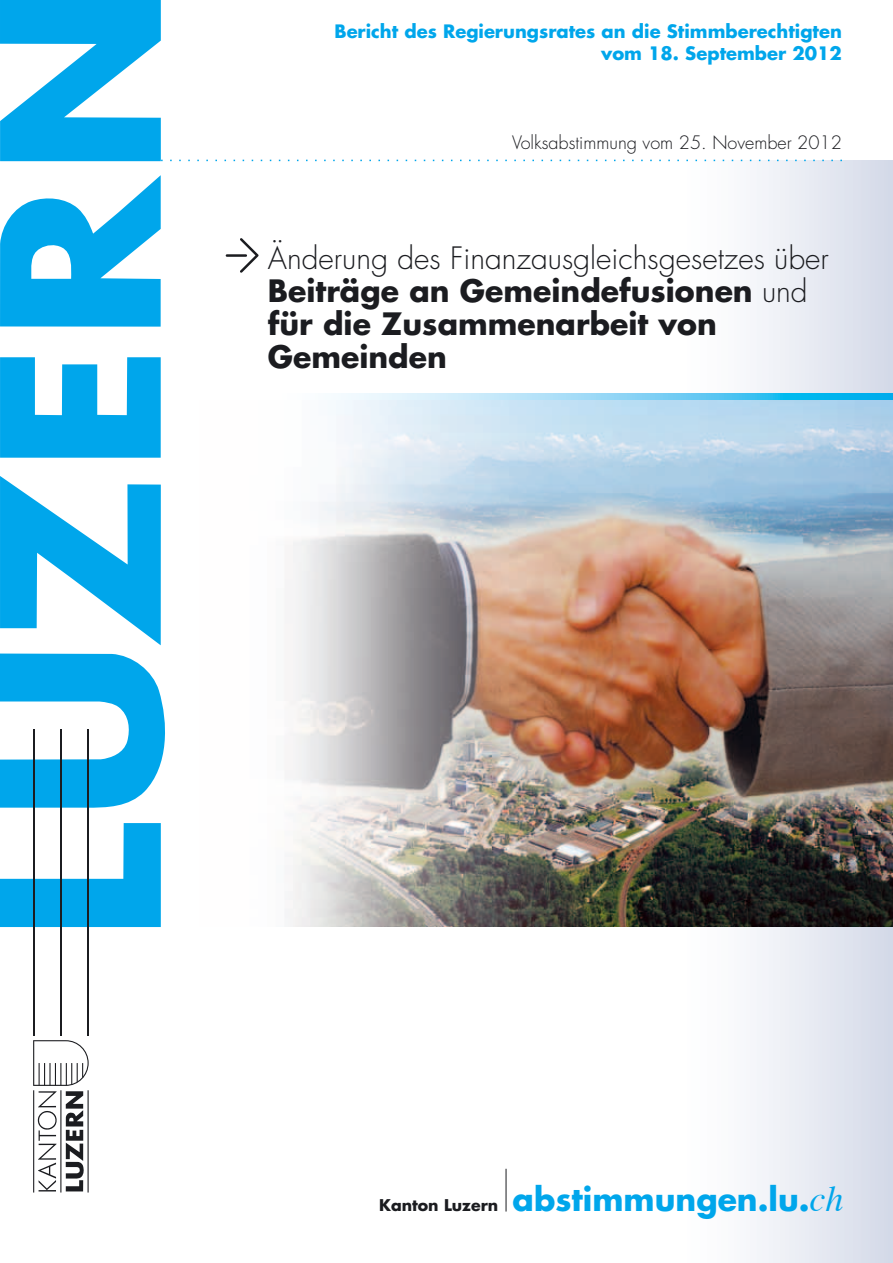
<style>
.page{position:relative;width:893px;height:1263px;background:#fff}
.page>*{position:absolute;margin:0;border:0;box-sizing:border-box;transform-origin:0 0}
.t1{font:700 31.5px "Futura";color:#00a6eb}
.t2{font:700 30px/33px "Futura";color:#1b1c20}
.t3{font:700 18px/22.5px "Futura";color:#00a6eb;text-align:right}
.t4{font:300 18px "Futura";color:#1b1c20}
.s1{font-weight:300}
.s2{font-size:15.75px;color:#1b1c20}
.s3{font-family:"Times";font-weight:400;font-style:italic;font-size:36px}
</style>
<div class="page">
<div style="left:665px;top:161px;width:228px;height:1102px;background:linear-gradient(to right,#fff,#d5dbe9)"></div>
<svg style="left:0;top:476px;width:161px;height:169px"></svg>
<svg style="left:0;top:0;width:842px;height:161px"></svg>
<svg style="left:0;top:653px;width:165px;height:155px"></svg>
<svg style="left:0;top:357px;width:161px;height:101px"></svg>
<svg style="left:0;top:823px;width:161px;height:104px"></svg>
<svg style="left:0;top:175px;width:161px;height:152px"></svg>
<hr style="left:33px;top:1090px;width:1px;height:102px;background:#1b1c20">
<hr style="left:60px;top:1090px;width:1px;height:102px;background:#1b1c20">
<hr style="left:60px;top:729px;width:1px;height:307px;background:#1b1c20">
<hr style="left:88px;top:1090px;width:1px;height:102px;background:#1b1c20">
<hr style="left:87px;top:729px;width:2px;height:307px;background:#1b1c20">
<svg style="left:33px;top:1040px;width:56px;height:151px"></svg>
<hr style="left:33px;top:729px;width:1px;height:307px;background:#1b1c20">
<svg style="left:240px;top:238px;width:19px;height:35px"></svg>
<hr style="left:226px;top:254px;width:21px;height:3px;background:#1b1c20">
<svg style="left:338px;top:394px;width:555px;height:6px;background:#80d4f5"></svg>
<img style="left:285px;top:400px;width:608px;height:526px">
<hr style="left:506px;top:1169px;width:1px;height:42px;background:#1b1c20">
<p class="t3" style="left:334px;top:19px;width:509px">Bericht des Regierungsrates an die Stimmberechtigten vom 18. September 2012</p>
<p class="t4" style="left:512px;top:131px;width:331px">Volksabstimmung vom 25. November 2012</p>
<p class="t2" style="left:268px;top:240px;width:562px"><span class="s1">Änderung des Finanzausgleichsgesetzes über<br></span>Beiträge an Gemeindefusionen <span class="s1">und </span>für die Zusammenarbeit von<br>Gemeinden</p>
<p class="t1" style="left:379px;top:1177px;width:466px"><span class="s2">Kanton Luzern</span> abstimmungen.lu.<span class="s3">ch</span></p>
</div>
